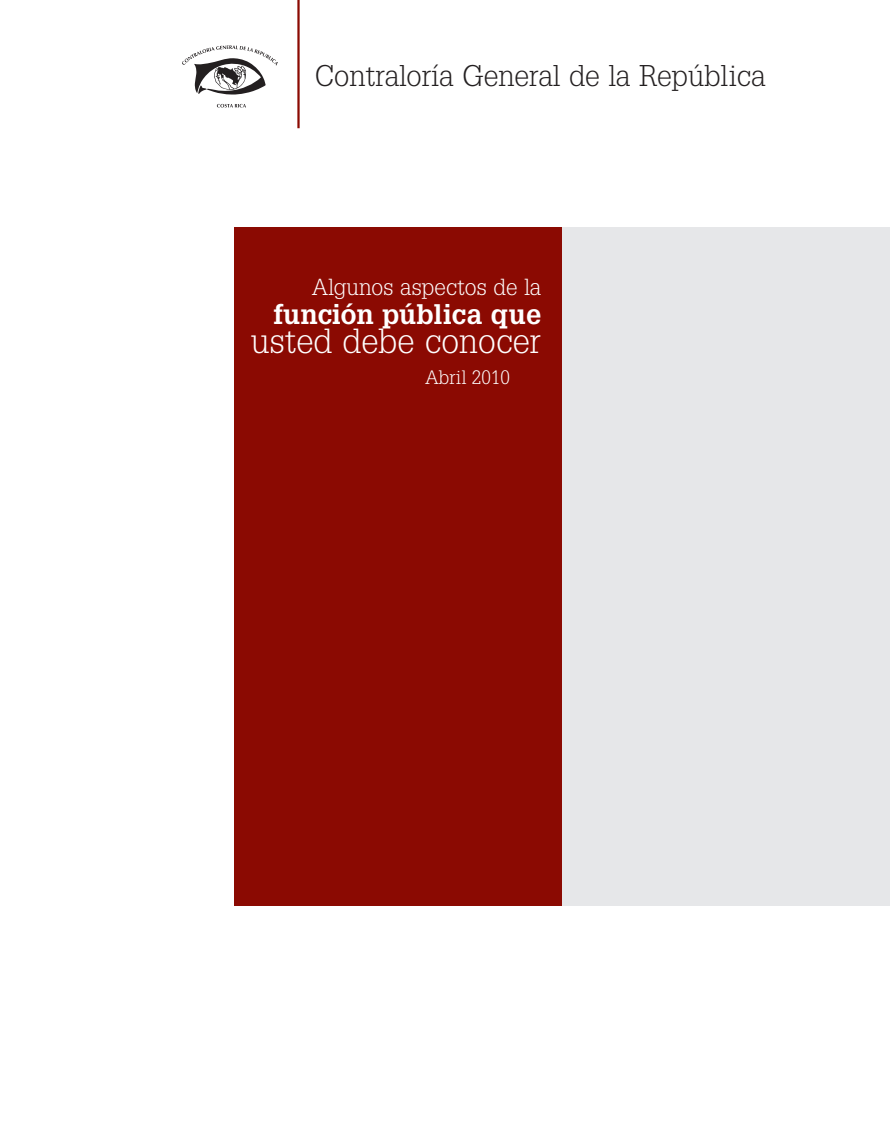
<style>
.page{position:relative;width:891px;height:1134px;background:#fff}
.page>*{position:absolute;margin:0;border:0;box-sizing:border-box;transform-origin:0 0}
.t1{font:36.68px "Square Serif Light DTC";color:#fff}
.t2{font:31.5px "Square Serif Light DTC";color:#231f20}
.t3{font:29.25px "Square Serif Bold DTC";color:#fff}
.t4{font:24.3px "Square Serif Light DTC";color:#fff}
.t5{font:20.47px "Square Serif Light DTC";color:#fff}
</style>
<div class="page">
<div style="left:562px;top:228px;width:328px;height:678px;background:#e6e7e9"></div>
<div style="left:234px;top:228px;width:328px;height:678px;background:#8b0a02"></div>
<svg style="left:182px;top:45px;width:96px;height:50px"></svg>
<svg style="left:217px;top:104px;width:29px;height:4px"></svg>
<hr style="left:297px;top:0;width:3px;height:128px;background:#8b0a02">
<p class="t2" style="left:315px;top:59px;width:453px">Contraloría General de la República</p>
<p class="t4" style="left:312px;top:273px;width:231px">Algunos aspectos de la</p>
<p class="t3" style="left:274px;top:297px;width:269px">función pública que</p>
<p class="t1" style="left:251px;top:321px;width:292px">usted debe conocer</p>
<p class="t5" style="left:425px;top:366px;width:86px">Abril 2010</p>
</div>
